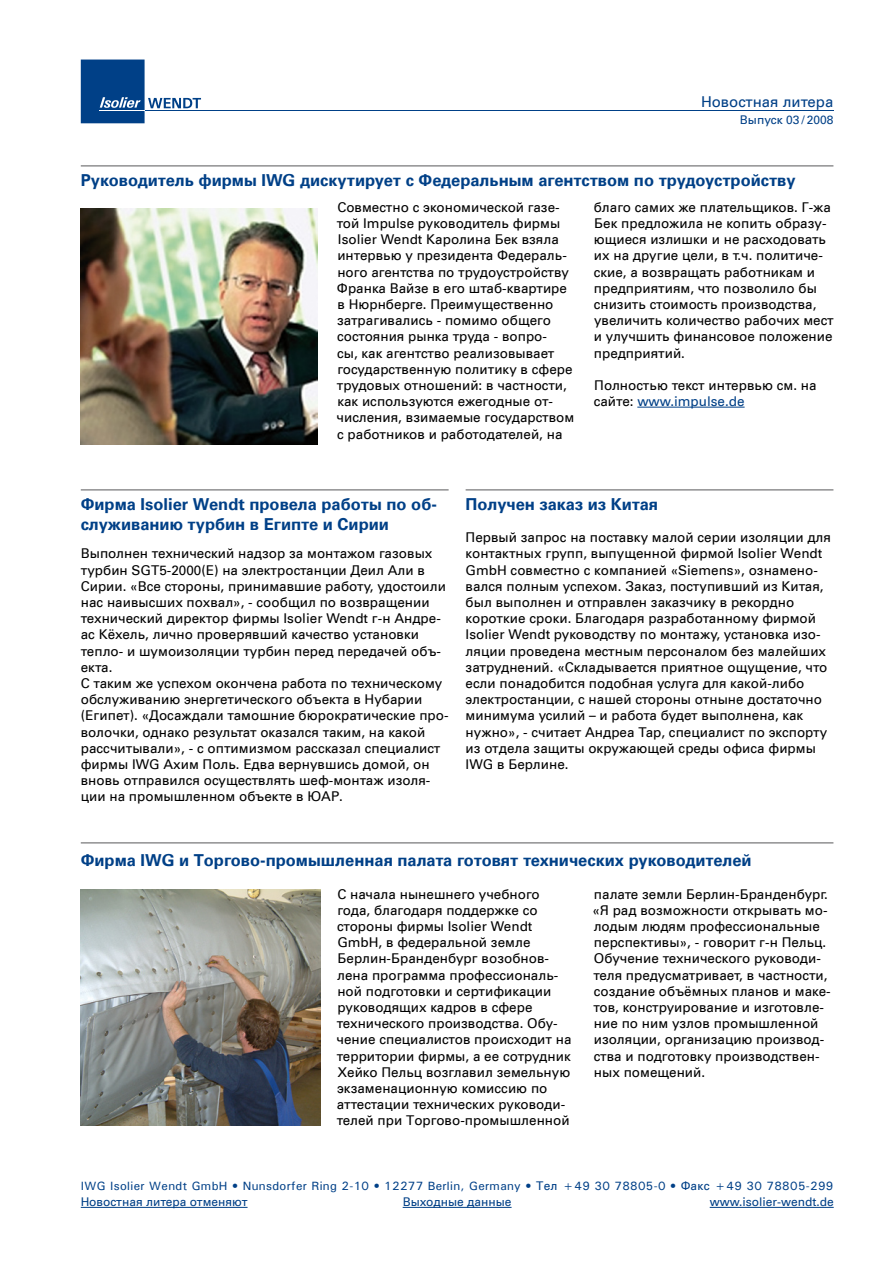
<style>
.page{position:relative;width:893px;height:1263px;background:#fff}
.page>*{position:absolute;margin:0;border:0;box-sizing:border-box;transform-origin:0 0}
.t1{font:700 16.5px "Univers LTCYR";color:#004087}
.t2{font:15px "Univers LTCYR";color:#004087}
.t3{font:13.5px/16.2px "Univers LTCYR";color:#000}
.t4{font:500 12px "Univers";letter-spacing:.025em;color:#004087}
.t5{font:12px "Univers LTCYR";color:#004087}
.s1{color:#004087}
.s2{font-weight:700}
.s3{font-family:"Univers LTCYR";font-weight:400}
</style>
<div class="page">
<hr style="left:637px;top:407px;width:108px;height:1px;background:#004087">
<hr style="left:81px;top:166px;width:752px;height:1px;background:#58585a">
<hr style="left:81px;top:490px;width:368px;height:1px;background:#58585a">
<hr style="left:466px;top:490px;width:367px;height:1px;background:#58585a">
<hr style="left:81px;top:842px;width:752px;height:1px;background:#58585a">
<img style="left:81px;top:208px;width:236px;height:237px">
<img style="left:81px;top:889px;width:239px;height:237px">
<hr style="left:403px;top:1207px;width:109px;height:1px;background:#004087">
<svg style="left:81px;top:60px;width:120px;height:63px"></svg>
<hr style="left:99px;top:110px;width:46px;height:1px;background:#fff">
<hr style="left:145px;top:110px;width:688px;height:1px;background:#004087">
<hr style="left:81px;top:1207px;width:167px;height:1px;background:#004087">
<hr style="left:710px;top:1207px;width:124px;height:1px;background:#004087">
<p class="t2" style="left:701px;top:92px;width:134px">Новостная литера</p>
<p class="t5" style="left:740px;top:112px;width:95px">Выпуск 03 / 2008</p>
<p class="t1" style="left:81px;top:170px;width:716px">Руководитель фирмы IWG дискутирует с Федеральным агентством по трудоустройству</p>
<p class="t3" style="left:337px;top:199px;width:239px">Совместно с экономической газе&shy;той Impulse руководитель фирмы<br>Isolier Wendt Каролина Бек взяла интервью у президента Федераль&shy;ного агентства по трудоустройству<br>Франка Вайзе в его штаб-квартире в Нюрнберге. Преимущественно затрагивались - помимо общего состояния рынка труда - вопро-<br>сы, как агентство реализовывает государственную политику в сфере трудовых отношений: в частности, как используются ежегодные от&shy;числения, взимаемые государством с работников и работодателей, на</p>
<p class="t3" style="left:594px;top:199px;width:242px">благо самих же плательщиков. Г-жа<br>Бек предложила не копить образу&shy;ющиеся излишки и не расходовать их на другие цели, в т.ч. политиче&shy;ские, а возвращать работникам и предприятиям, что позволило бы снизить стоимость производства, увеличить количество рабочих мест и улучшить финансовое положение предприятий.</p>
<p class="t3" style="left:594px;top:377px;width:224px">Полностью текст интервью см. на сайте: <span class="s1">www.impulse.de</span></p>
<p class="t1" style="left:81px;top:494px;width:358px">Фирма Isolier Wendt провела работы по об-</p>
<p class="t1" style="left:466px;top:494px;width:194px">Получен заказ из Китая</p>
<p class="t1" style="left:81px;top:514px;width:310px">служиванию турбин в Египте и Сирии</p>
<p class="t3" style="left:466px;top:529px;width:367px">Первый запрос на поставку малой серии изоляции для контактных групп, выпущенной фирмой Isolier Wendt GmbH совместно с компанией «Siemens», ознамено&shy;вался полным успехом. Заказ, поступивший из Китая, был выполнен и отправлен заказчику в рекордно короткие сроки. Благодаря разработанному фирмой Isolier Wendt руководству по монтажу, установка изо&shy;ляции проведена местным персоналом без малейших затруднений. «Складывается приятное ощущение, что если понадобится подобная услуга для какой-либо электростанции, с нашей стороны отныне достаточно минимума усилий – и работа будет выполнена, как нужно», - считает Андреа Тар, специалист по экспорту из отдела защиты окружающей среды офиса фирмы IWG в Берлине.</p>
<p class="t3" style="left:81px;top:545px;width:369px">Выполнен технический надзор за монтажом газовых турбин SGT5-2000(E) на электростанции Деил Али в Сирии. «Все стороны, принимавшие работу, удостоили нас наивысших похвал», - сообщил по возвращении технический директор фирмы Isolier Wendt г-н Андре&shy;ас Кёхель, лично проверявший качество установки тепло- и шумоизоляции турбин перед передачей объ&shy;екта.<br>С таким же успехом окончена работа по техническому обслуживанию энергетического объекта в Нубарии (Египет). «Досаждали тамошние бюрократические про&shy;волочки, однако результат оказался таким, на какой рассчитывали», - с оптимизмом рассказал специалист фирмы IWG Ахим Поль. Едва вернувшись домой, он вновь отправился осуществлять шеф-монтаж изоля&shy;ции на промышленном объекте в ЮАР.</p>
<p class="t1" style="left:81px;top:851px;width:672px">Фирма IWG и Торгово-промышленная палата готовят технических руководителей</p>
<p class="t3" style="left:337px;top:886px;width:237px">С начала нынешнего учебного года, благодаря поддержке со стороны фирмы Isolier Wendt<br>GmbH, в федеральной земле<br>Берлин-Бранденбург возобнов&shy;лена программа профессиональ&shy;ной подготовки и сертификации руководящих кадров в сфере технического производства. Обу&shy;чение специалистов происходит на территории фирмы, а ее сотрудник<br>Хейко Пельц возглавил земельную экзаменационную комиссию по аттестации технических руководи&shy;телей при Торгово-промышленной</p>
<p class="t3" style="left:592px;top:886px;width:240px">палате земли Берлин-Бранденбург. «Я рад возможности открывать мо&shy;лодым людям профессиональные перспективы», - говорит г-н Пельц.<br>Обучение технического руководи&shy;теля предусматривает, в частности, создание объёмных планов и маке&shy;тов, конструирование и изготовле&shy;ние по ним узлов промышленной изоляции, организацию производ&shy;ства и подготовку производствен&shy;ных помещений.</p>
<p class="t4" style="left:81px;top:1178px;width:754px">IWG Isolier Wendt GmbH <span class="s2">•</span> Nunsdorfer Ring 2-10 <span class="s2">•</span> 12277 Berlin, Germany <span class="s2">•</span> <span class="s3">Тел</span> +49 30 78805-0 <span class="s2">•</span> <span class="s3">Факс</span> +49 30 78805-299</p>
<p class="t5" style="left:81px;top:1195px;width:168px">Новостная литера отменяют</p>
<p class="t5" style="left:710px;top:1195px;width:126px">www.isolier-wendt.de</p>
<p class="t5" style="left:403px;top:1195px;width:110px">Выходные данные</p>
</div>
